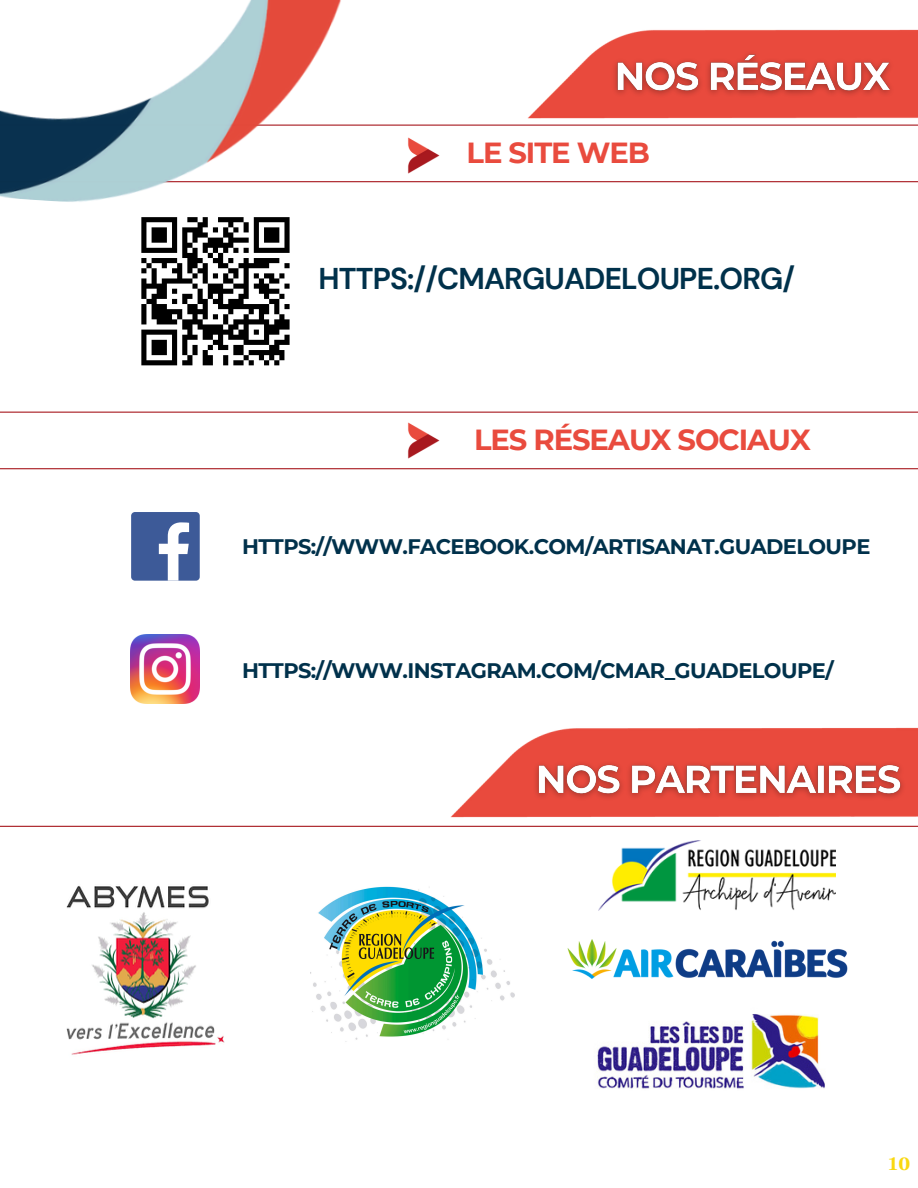
<style>
.page{position:relative;width:918px;height:1188px;background:#fff}
.page>*{position:absolute;margin:0;border:0;box-sizing:border-box;transform-origin:0 0}
.t1{font:700 30px "DM Sans";letter-spacing:-.03em;color:#00314b}
.t2{font:700 28.95px "Montserrat";letter-spacing:-.035em;color:#e94b3e}
.t3{font:700 21px "Montserrat";letter-spacing:-.03em;color:#00314b}
.t4{font:700 18px "Georgia Pro";color:#f9d811}
</style>
<div class="page">
<hr style="left:0;top:125px;width:918px;height:1px;background:#a8191f">
<hr style="left:0;top:181px;width:918px;height:1px;background:#a8191f">
<svg style="left:141px;top:220px;width:149px;height:146px"></svg>
<hr style="left:0;top:412px;width:918px;height:1px;background:#a8191f">
<hr style="left:0;top:468px;width:918px;height:1px;background:#a8191f">
<div style="left:131px;top:512px;width:69px;height:69px;background:#3d5a98;border-radius:4px"></div>
<svg style="left:159px;top:522px;width:30px;height:59px"></svg>
<img style="left:131px;top:635px;width:68px;height:69px">
<img style="left:598px;top:840px;width:238px;height:71px">
<hr style="left:0;top:826px;width:918px;height:1px;background:#a8191f">
<img style="left:597px;top:1014px;width:228px;height:75px">
<img style="left:66px;top:885px;width:159px;height:170px">
<img style="left:393px;top:412px;width:57px;height:47px">
<img style="left:407px;top:137px;width:33px;height:37px">
<img style="left:567px;top:940px;width:281px;height:38px">
<img style="left:310px;top:886px;width:205px;height:156px">
<img style="left:0;top:0;width:376px;height:220px">
<img style="left:528px;top:29px;width:390px;height:90px">
<img style="left:606px;top:46px;width:297px;height:57px">
<img style="left:402px;top:727px;width:516px;height:100px">
<img style="left:528px;top:755px;width:384px;height:51px">
<p class="t2" style="left:467px;top:135px;width:185px">LE SITE WEB</p>
<p class="t1" style="left:319px;top:259px;width:478px">HTTPS://CMARGUADELOUPE.ORG/</p>
<p class="t2" style="left:474px;top:422px;width:338px">LES RÉSEAUX SOCIAUX</p>
<p class="t3" style="left:242px;top:533px;width:630px">HTTPS://WWW.FACEBOOK.COM/ARTISANAT.GUADELOUPE</p>
<p class="t3" style="left:242px;top:657px;width:593px">HTTPS://WWW.INSTAGRAM.COM/CMAR_GUADELOUPE/</p>
<p class="t4" style="left:887px;top:1153px;width:25px">10</p>
</div>
